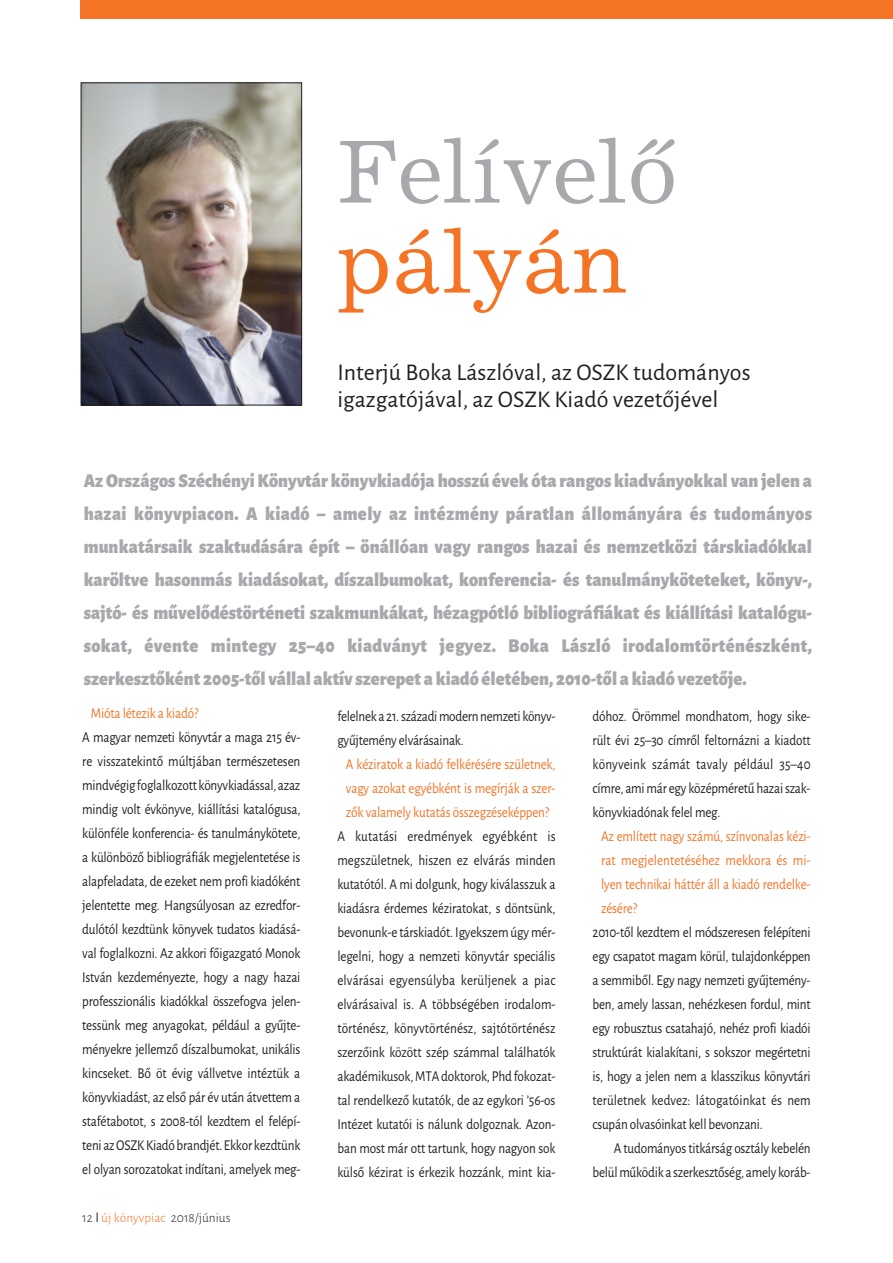
<style>
.page{position:relative;width:893px;height:1263px;background:#fff}
.page>*{position:absolute;margin:0;border:0;box-sizing:border-box;transform-origin:0 0}
.t1{font:90px "H Primous";color:#a8a9ad}
.t2{font:90px "H Primous";color:#f47325}
.t3{font:24px/27px "Alegreya Sans";color:#231f20}
.t4{font:900 19.5px/33px "Alegreya Sans";color:#a8a9ad;text-align:justify;scale:.94 1}
.t5{font:15px/24px "Alegreya Sans";letter-spacing:-.015em;color:#231f20;text-align:justify;scale:.88 1}
.t6{font:15px/24px "Alegreya Sans";letter-spacing:-.01em;color:#f47325;text-align:justify;scale:.88 1}
.t7{font:300 13.5px "Alegreya Sans";color:#231f20}
.s1{color:#f47325}
</style>
<div class="page">
<img style="left:83px;top:85px;width:217px;height:318px">
<div style="left:81px;top:83px;width:221px;height:322px;border:1px solid #231f20"></div>
<div style="left:81px;top:0;width:812px;height:19px;background:#f47325"></div>
<h1 class="t1" style="left:337px;top:118px;width:342px">Felívelő</h1>
<h1 class="t2" style="left:337px;top:208px;width:292px">pályán</h1>
<h2 class="t3" style="left:337px;top:358px;width:415px">Interjú Boka Lászlóval, az OSZK tudományos igazgatójával, az OSZK Kiadó vezetőjével</h2>
<p class="t4" style="left:84px;top:463px;width:776px">Az Országos Széchényi Könyvtár könyvkiadója hosszú évek óta rangos kiadványokkal van jelen a hazai könyvpiacon. A kiadó – amely az intézmény páratlan állományára és tudományos munkatársaik szaktudására épít – önállóan vagy rangos hazai és nemzetközi társkiadókkal karöltve hasonmás kiadásokat, díszalbumokat, konferencia- és tanulmányköteteket, könyv-, sajtó- és művelődéstörténeti szakmunkákat, hézagpótló bibliográfiákat és kiállítási katalógu&shy;sokat, évente mintegy 25–40 kiadványt jegyez. Boka László irodalomtörténészként, szerkesztőként 2005-től vállal aktív szerepet a kiadó életében, 2010-től a kiadó vezetője.</p>
<p class="t6" style="left:91px;top:701px;width:124px">Mióta létezik a kiadó?</p>
<p class="t5" style="left:82px;top:725px;width:249px">A magyar nemzeti könyvtár a maga 215 év&shy;re visszatekintő múltjában természetesen mindvégigfoglalkozott könyvkiadással,azaz mindig volt évkönyve, kiállítási katalógusa, különféle konferencia- és tanulmánykötete, a különböző bibliográfiák megjelentetése is alapfeladata, de ezeket nem profi kiadóként jelentette meg. Hangsúlyosan az ezredfor&shy;dulótól kezdtünk könyvek tudatos kiadásá&shy;val foglalkozni. Az akkori főigazgató Monok István kezdeményezte, hogy a nagy hazai professzionális kiadókkal összefogva jelen&shy;tessünk meg anyagokat, például a gyűjte&shy;ményekre jellemző díszalbumokat, unikális kincseket. Bő öt évig vállvetve intéztük a könyvkiadást, az első pár év után átvettem a stafétabotot, s 2008-tól kezdtem el felépí&shy;teni azOSZKKiadóbrandjét. Ekkor kezdtünk el olyan sorozatokat indítani, amelyek meg-</p>
<p class="t7" style="left:82px;top:1209px;width:150px">12 <span class="s1">új könyvpiac</span> 2018/június</p>
<p class="t5" style="left:337px;top:704px;width:249px">felelnek a 21.századimodern nemzeti könyv&shy;gyűjtemény elvárásainak.</p>
<p class="t6" style="left:346px;top:752px;width:240px">A kéziratok a kiadó felkérésére születnek, vagy azokat egyébként is megírják a szer&shy;zők valamely kutatás összegzéseképpen?</p>
<p class="t5" style="left:337px;top:824px;width:249px">A kutatási eredmények egyébként is megszületnek, hiszen ez elvárás minden kutatótól. A mi dolgunk, hogy kiválasszuk a kiadásra érdemes kéziratokat, s döntsünk, bevonunk-e társkiadót. Igyekszem úgy mér&shy;legelni, hogy a nemzeti könyvtár speciális elvárásai egyensúlyba kerüljenek a piac elvárásaival is. A többségében irodalom&shy;történész, könyvtörténész, sajtótörténész szerzőink között szép számmal találhatók akadémikusok,MTAdoktorok, Phd fokozat&shy;tal rendelkező kutatók, de az egykori ’56-os Intézet kutatói is nálunk dolgoznak. Azon&shy;ban most már ott tartunk, hogy nagyon sok külső kézirat is érkezik hozzánk, mint kia-</p>
<p class="t5" style="left:593px;top:704px;width:249px">dóhoz. Örömmel mondhatom, hogy sike&shy;rült évi 25–30 címről feltornázni a kiadott könyveink számát tavaly például 35–40 címre, ami már egy középméretű hazai szak&shy;könyvkiadónak felel meg.</p>
<p class="t6" style="left:601px;top:824px;width:240px">Az említett nagy számú, színvonalas kézi&shy;rat megjelentetéséhez mekkora és mi&shy;lyen technikai háttér áll a kiadó rendelke&shy;zésére?</p>
<p class="t5" style="left:593px;top:920px;width:249px">2010-től kezdtem el módszeresen felépíteni egy csapatot magam körül, tulajdonképpen a semmiből. Egy nagy nemzeti gyűjtemény&shy;ben, amely lassan, nehézkesen fordul, mint egy robusztus csatahajó, nehéz profi kiadói struktúrát kialakítani, s sokszor megértetni is, hogy a jelen nem a klasszikus könyvtári területnek kedvez: látogatóinkat és nem csupán olvasóinkat kell bevonzani.</p>
<p class="t5" style="left:593px;top:1136px;width:249px;text-align:right">A tudományos titkárság osztály kebelén belülműködik a szerkesztőség, amely koráb-</p>
</div>
